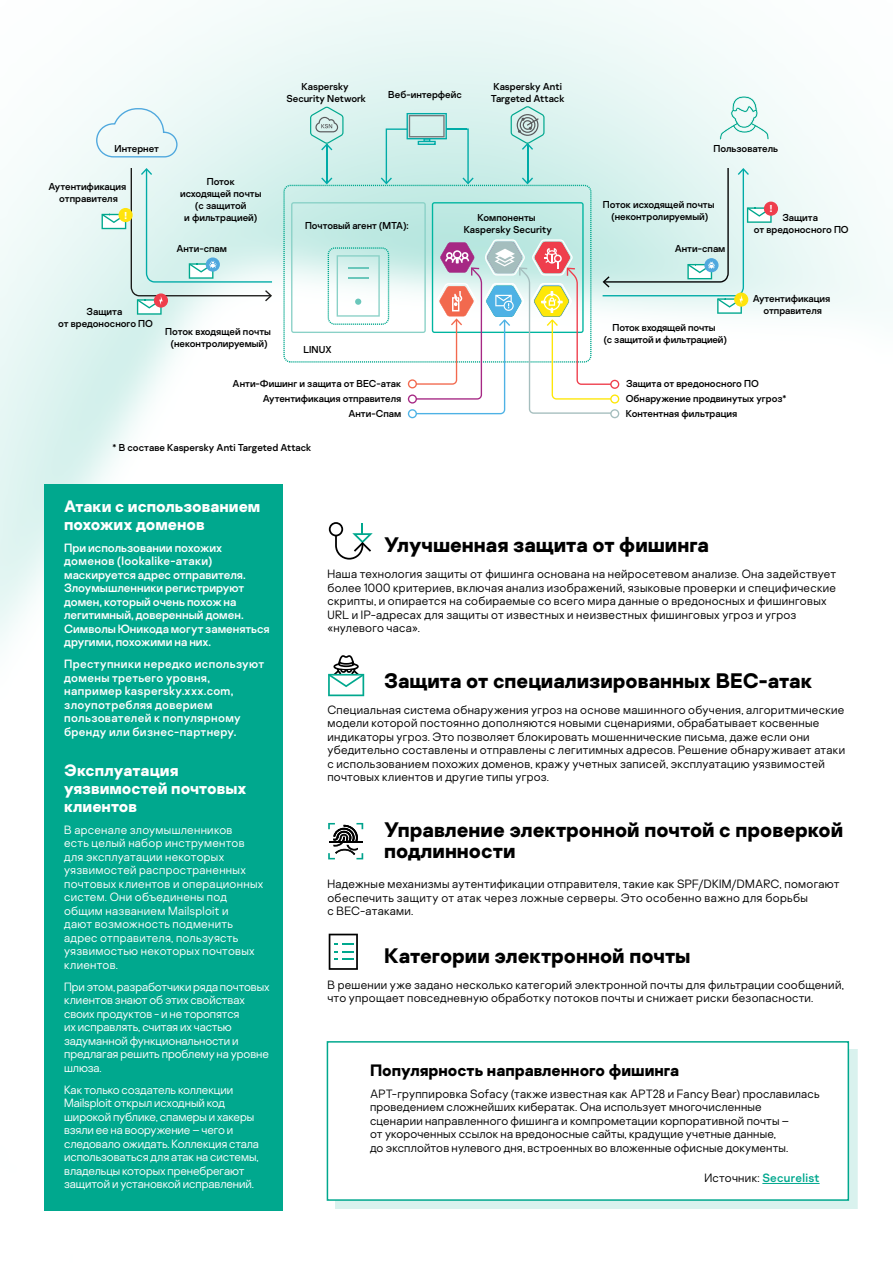
<style>
.page{position:relative;width:893px;height:1263px;background:#fff}
.page>*{position:absolute;margin:0;border:0;box-sizing:border-box;transform-origin:0 0}
.t1{font:700 21px/21px "Kaspersky Sans";color:#000}
.t2{font:700 16.5px/18px "Kaspersky Sans";color:#fff}
.t3{font:700 16.5px "Kaspersky Sans";color:#000}
.t4{font:300 12px/13.5px "Kaspersky Sans";letter-spacing:.02em;color:#000}
.t5{font:300 12px/13.5px "Kaspersky Sans";color:#fff}
.t6{font:300 12px/13.5px "Kaspersky Sans";letter-spacing:.025em;color:#fff}
.t7{font:12px/13.5px "Kaspersky Sans";letter-spacing:.005em;color:#fff}
.t8{font:12px/13.5px "Kaspersky Sans";letter-spacing:.03em;color:#fff}
.t9{font:12px "Kaspersky Sans";letter-spacing:.02em;color:#00a88e}
.t10{font:10.05px/12px "Kaspersky Sans";color:#000;text-align:center}
.t11{font:700 10.05px "Kaspersky Sans";color:#fff}
.s1{font-weight:300;color:#000}
</style>
<div class="page">
<img style="left:0;top:0;width:893px;height:1211px">
<svg style="left:329px;top:522px;width:44px;height:38px"></svg>
<svg style="left:328px;top:655px;width:36px;height:41px"></svg>
<svg style="left:328px;top:823px;width:35px;height:36px"></svg>
<svg style="left:329px;top:934px;width:29px;height:36px"></svg>
<svg style="left:283px;top:185px;width:8px;height:178px"></svg>
<svg style="left:96px;top:108px;width:82px;height:49px"></svg>
<svg style="left:102px;top:168px;width:170px;height:147px;background:#d6ede9"></svg>
<svg style="left:291px;top:96px;width:487px;height:322px"></svg>
<div style="left:335px;top:1049px;width:523px;height:160px;background:#d9f2ee"></div>
<div style="left:327px;top:1041px;width:522px;height:160px;background:#fff;border:2px solid #00a88e"></div>
<hr style="left:762px;top:1183px;width:58px;height:1px;background:#00a88e">
<div style="left:45px;top:484px;width:238px;height:726px;background:#00a88e"></div>
<p class="t10" style="left:286px;top:81px;width:81px">Kaspersky<br>Security Network</p>
<p class="t10" style="left:388px;top:89px;width:75px">Веб-интерфейс</p>
<p class="t10" style="left:491px;top:81px;width:75px;text-align:left">Kaspersky Anti<br>Targeted Attack</p>
<p class="t10" style="left:115px;top:142px;width:46px">Интернет</p>
<p class="t10" style="left:714px;top:142px;width:66px">Пользователь</p>
<p class="t10" style="left:49px;top:180px;width:79px">Аутентификация отправителя</p>
<p class="t11" style="left:124px;top:209px;width:4px">!</p>
<p class="t10" style="left:180px;top:175px;width:83px">Поток исходящей почты (с защитой<br>и фильтрацией)</p>
<p class="t10" style="left:305px;top:219px;width:105px">Почтовый агент (MTA):</p>
<p class="t10" style="left:464px;top:211px;width:90px">Компоненты<br>Kaspersky Security</p>
<p class="t10" style="left:603px;top:199px;width:113px">Поток исходящей почты (неконтролируемый)</p>
<p class="t11" style="left:770px;top:202px;width:4px">!</p>
<p class="t10" style="left:754px;top:212px;width:97px">Защита<br>от вредоносного ПО</p>
<p class="t10" style="left:176px;top:242px;width:52px">Анти-спам</p>
<p class="t10" style="left:675px;top:242px;width:52px">Анти-спам</p>
<p class="t10" style="left:58px;top:306px;width:97px">Защита<br>от вредоносного ПО</p>
<p class="t10" style="left:165px;top:325px;width:107px">Поток входящей почты (неконтролируемый)</p>
<p class="t10" style="left:303px;top:343px;width:30px">LINUX</p>
<p class="t10" style="left:233px;top:378px;width:170px">Анти-Фишинг и защита от BEC-атак</p>
<p class="t10" style="left:263px;top:393px;width:140px">Аутентификация отправителя</p>
<p class="t10" style="left:348px;top:407px;width:54px">Анти-Спам</p>
<p class="t10" style="left:113px;top:441px;width:200px">* В составе Kaspersky Anti Targeted Attack</p>
<p class="t10" style="left:604px;top:322px;width:125px">Поток входящей почты<br>(с защитой и фильтрацией)</p>
<p class="t10" style="left:753px;top:292px;width:79px">Аутентификация отправителя</p>
<p class="t10" style="left:626px;top:376px;width:162px;line-height:14.9px;text-align:left">Защита от вредоносного ПО<br>Обнаружение продвинутых угроз*<br>Контентная фильтрация</p>
<h2 class="t2" style="left:64px;top:497px;width:198px">Атаки с использованием похожих доменов</h2>
<p class="t7" style="left:64px;top:541px;width:207px">При использовании похожих доменов (lookalike-атаки) маскируется адрес отправителя.<br>Злоумышленники регистрируют домен, который очень похож на легитимный, доверенный домен.<br>Символы Юникода могут заменяться другими, похожими на них.</p>
<p class="t8" style="left:64px;top:657px;width:202px">Преступники нередко используют домены третьего уровня, например kaspersky.xxx.com, злоупотребляя доверием пользователей к популярному бренду или бизнес-партнеру.</p>
<h2 class="t2" style="left:64px;top:761px;width:184px">Эксплуатация уязвимостей почтовых клиентов</h2>
<p class="t6" style="left:64px;top:823px;width:201px">В арсенале злоумышленников<br>есть целый набор инструментов для эксплуатации некоторых уязвимостей распространенных почтовых клиентов и операционных систем. Они объединены под общим названием Mailsploit и<br>дают возможность подменить адрес отправителя, пользуясть уязвимостью некоторых почтовых клиентов.</p>
<p class="t5" style="left:64px;top:980px;width:207px">При этом, разработчики ряда почтовых клиентов знают об этих свойствах своих продуктов - и не торопятся<br>их исправлять, считая их частью задуманной функциональности и предлагая решить проблему на уровне шлюза.</p>
<p class="t5" style="left:64px;top:1083px;width:196px">Как только создатель коллекции Mailsploit открыл исходный код широкой публике, спамеры и хакеры взяли ее на вооружение – чего и следовало ожидать. Коллекция стала использоваться для атак на системы, владельцы которых пренебрегают защитой и установкой исправлений.</p>
<h1 class="t1" style="left:384px;top:534px;width:326px">Улучшенная защита от фишинга</h1>
<p class="t4" style="left:327px;top:567px;width:510px">Наша технология защиты от фишинга основана на нейросетевом анализе. Она задействует более 1000 критериев, включая анализ изображений, языковые проверки и специфические скрипты, и опирается на собираемые со всего мира данные о вредоносных и фишинговых URL и IP-адресах для защиты от известных и неизвестных фишинговых угроз и угроз «нулевого часа».</p>
<h1 class="t1" style="left:384px;top:670px;width:429px">Защита от специализированных BEC-атак</h1>
<p class="t4" style="left:327px;top:703px;width:519px">Специальная система обнаружения угроз на основе машинного обучения, алгоритмические модели которой постоянно дополняются новыми сценариями, обрабатывает косвенные индикаторы угроз. Это позволяет блокировать мошеннические письма, даже если они убедительно составлены и отправлены с легитимных адресов. Решение обнаруживает атаки с использованием похожих доменов, кражу учетных записей, эксплуатацию уязвимостей почтовых клиентов и другие типы угроз.</p>
<h1 class="t1" style="left:384px;top:819px;width:460px">Управление электронной почтой с проверкой подлинности</h1>
<p class="t4" style="left:327px;top:877px;width:514px">Надежные механизмы аутентификации отправителя, такие как SPF/DKIM/DMARC, помогают обеспечить защиту от атак через ложные серверы. Это особенно важно для борьбы<br>с BEC-атаками.</p>
<h1 class="t1" style="left:384px;top:945px;width:308px">Категории электронной почты</h1>
<p class="t4" style="left:327px;top:978px;width:518px">В решении уже задано несколько категорий электронной почты для фильтрации сообщений, что упрощает повседневную обработку потоков почты и снижает риски безопасности.</p>
<h2 class="t3" style="left:370px;top:1059px;width:311px">Популярность направленного фишинга</h2>
<p class="t4" style="left:370px;top:1087px;width:451px">APT-группировка Sofacy (также известная как APT28 и Fancy Bear) прославилась проведением сложнейших кибератак. Она использует многочисленные<br>сценарии направленного фишинга и компрометации корпоративной почты –<br>от укороченных ссылок на вредоносные сайты, крадущие учетные данные,<br>до эксплойтов нулевого дня, встроенных во вложенные офисные документы.</p>
<p class="t9" style="left:704px;top:1171px;width:117px"><span class="s1">Источник:</span> Securelist</p>
</div>
